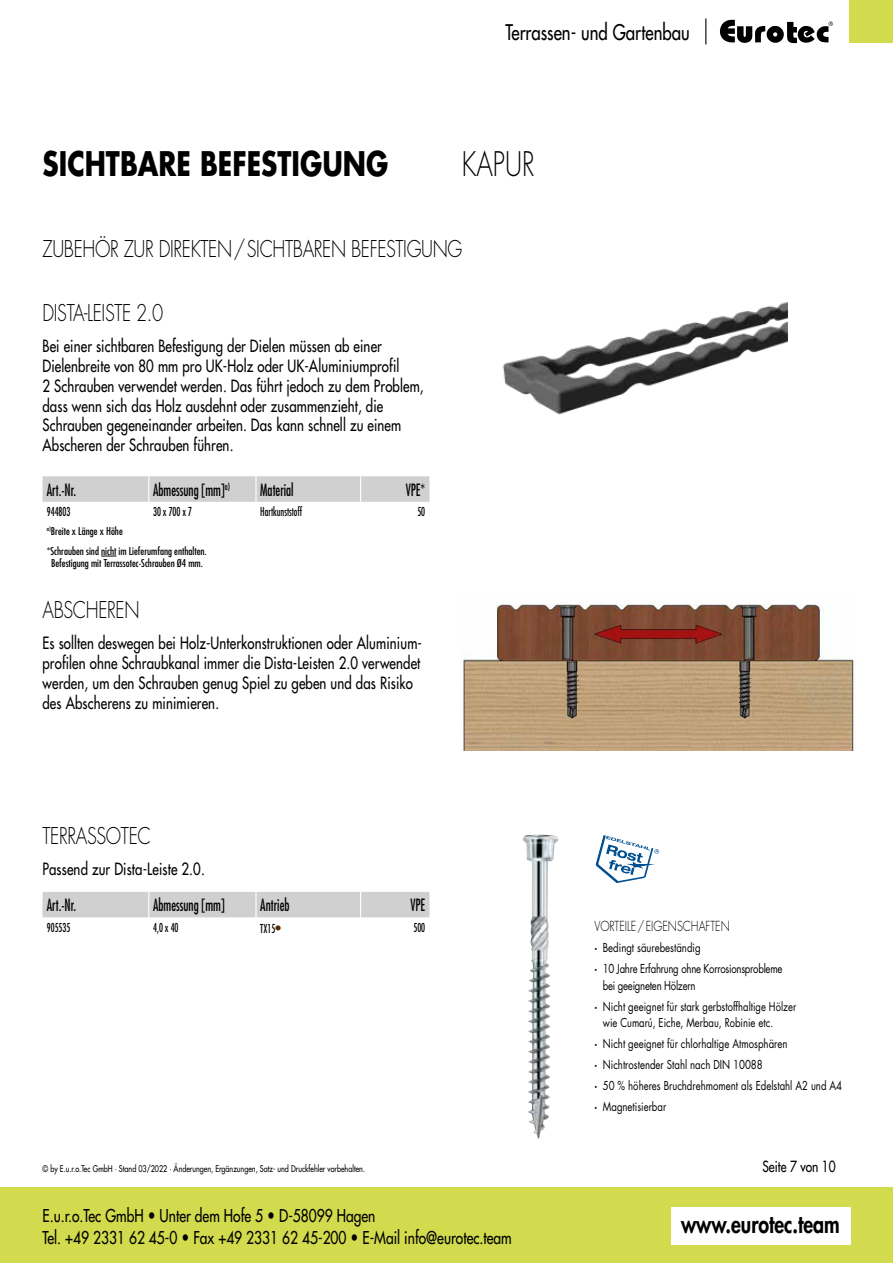
<style>
.page{position:relative;width:893px;height:1263px;background:#fff}
.page>*{position:absolute;margin:0;border:0;box-sizing:border-box;transform-origin:0 0}
.t1{font:700 33px "Futura Std";color:#000;scale:.8 1}
.t2{font:300 33px "Futura Std";color:#000;scale:.78 1}
.t3{font:800 24.3px "Futura Std";color:#000;scale:.8 1}
.t4{font:300 22.5px "Futura Std";letter-spacing:-.02em;color:#000;scale:.8 1}
.t5{font:500 21px "Futura Std";color:#000;scale:.8 1}
.t6{font:500 17.25px/22.5px "Futura Std";color:#000;scale:.8 1}
.t7{font:500 16.5px/19.8px "Futura Std";letter-spacing:.01em;color:#000;scale:.8 1}
.t8{font:condensed 16.5px "Futura Std";color:#000;scale:.8 1}
.t9{font:500 15px "Futura Std";color:#000;scale:.8 1}
.t10{font:300 13.5px "Futura Std";color:#000;scale:.8 1}
.t11{font:12px/21px "Futura Std";color:#000;scale:.79 1}
.t12{font:12px/21px "Futura Std";color:#000;scale:.8 1}
.t13{font:12px/21px "Futura Std";letter-spacing:-.025em;color:#000;scale:.8 1}
.t14{font:condensed 12px "Futura Std";color:#000;scale:.8 1}
.t15{font:condensed 10.5px/20.1px "Futura Std";color:#000}
.t16{font:500 9px "Futura Std";color:#000;scale:.8 1}
.s1{font-size:13.5px;color:#522c00}
.s2{font-weight:800}
</style>
<div class="page">
<div style="left:0;top:1187px;width:893px;height:76px;background:#d2db4d"></div>
<div style="left:671px;top:1208px;width:179px;height:37px;background:#fff"></div>
<div style="left:849px;top:0;width:44px;height:43px;background:#d2db4d"></div>
<svg style="left:720px;top:20px;width:113px;height:24px"></svg>
<svg style="left:705px;top:18px;width:1px;height:26px"></svg>
<img style="left:502px;top:301px;width:286px;height:114px">
<svg style="left:43px;top:476px;width:386px;height:26px;background:#d1d1d1"></svg>
<svg style="left:101px;top:556px;width:15px;height:1px"></svg>
<img style="left:462px;top:604px;width:392px;height:146px">
<img style="left:522px;top:835px;width:11px;height:282px">
<svg style="left:595px;top:835px;width:64px;height:48px"></svg>
<div style="left:43px;top:892px;width:386px;height:26px;background:#d0d0d0"></div>
<p class="t5" style="left:506px;top:19px;width:232px">Terrassen- und Gartenbau</p>
<h1 class="t1" style="left:43px;top:142px;width:434px">SICHTBARE BEFESTIGUNG</h1>
<h1 class="t2" style="left:462px;top:144px;width:95px">KAPUR</h1>
<h3 class="t4" style="left:43px;top:235px;width:526px">ZUBEHÖR ZUR DIREKTEN/SICHTBAREN BEFESTIGUNG</h3>
<h3 class="t4" style="left:43px;top:299px;width:153px">DISTA-LEISTE 2.0</h3>
<p class="t7" style="left:43px;top:336px;width:478px">Bei einer sichtbaren Befestigung der Dielen müssen ab einer Dielenbreite von 80 mm pro UK-Holz oder UK-Aluminiumprofil<br>2 Schrauben verwendet werden. Das führt jedoch zu dem Problem, dass wenn sich das Holz ausdehnt oder zusammenzieht, die Schrauben gegeneinander arbeiten. Das kann schnell zu einem Abscheren der Schrauben führen.</p>
<p class="t8" style="left:47px;top:480px;width:38px">Art.-Nr.</p>
<p class="t8" style="left:153px;top:480px;width:98px">Abmessung [mm]<sup>a)</sup></p>
<p class="t8" style="left:260px;top:480px;width:43px">Material</p>
<p class="t8" style="left:406px;top:480px;width:26px">VPE*</p>
<p class="t14" style="left:47px;top:505px;width:31px">944803</p>
<p class="t14" style="left:153px;top:505px;width:50px">30 x 700 x 7</p>
<p class="t14" style="left:260px;top:505px;width:54px">Hartkunststoff</p>
<p class="t14" style="left:417px;top:505px;width:11px">50</p>
<p class="t15" style="left:47px;top:521px;width:162px"><sup>a)</sup>Breite x Länge x Höhe<br>*Schrauben sind nicht im Lieferumfang enthalten.</p>
<p class="t15" style="left:51px;top:553px;width:153px">Befestigung mit Terrassotec-Schrauben Ø4 mm.</p>
<h3 class="t4" style="left:43px;top:596px;width:123px">ABSCHEREN</h3>
<p class="t7" style="left:43px;top:633px;width:476px">Es sollten deswegen bei Holz-Unterkonstruktionen oder Aluminium&shy;profilen ohne Schraubkanal immer die Dista-Leisten 2.0 verwendet werden, um den Schrauben genug Spiel zu geben und das Risiko des Abscherens zu minimieren.</p>
<h3 class="t4" style="left:43px;top:822px;width:137px">TERRASSOTEC</h3>
<p class="t7" style="left:43px;top:859px;width:204px">Passend zur Dista-Leiste 2.0.</p>
<p class="t8" style="left:47px;top:895px;width:38px">Art.-Nr.</p>
<p class="t8" style="left:153px;top:895px;width:91px">Abmessung [mm]</p>
<p class="t8" style="left:260px;top:895px;width:38px">Antrieb</p>
<p class="t8" style="left:410px;top:895px;width:20px">VPE</p>
<p class="t14" style="left:47px;top:920px;width:31px">905535</p>
<p class="t14" style="left:153px;top:920px;width:33px">4,0 x 40</p>
<p class="t14" style="left:260px;top:921px;width:27px">TX15<span class="s1">•</span></p>
<p class="t14" style="left:413px;top:920px;width:16px">500</p>
<p class="t10" style="left:594px;top:918px;width:171px">VORTEILE/EIGENSCHAFTEN</p>
<p class="t13" style="left:594px;top:937px;width:237px"><span class="s2">·</span> Bedingt säurebeständig<br><span class="s2">·</span> 10 Jahre Erfahrung ohne Korrosionsprobleme</p>
<p class="t12" style="left:594px;top:975px;width:254px;text-indent:9px">bei geeigneten Hölzern<br><span class="s2">·</span> Nicht geeignet für stark gerbstoffhaltige Hölzer</p>
<p class="t11" style="left:594px;top:1012px;width:315px;text-indent:9px">wie Cumarú, Eiche, Merbau, Robinie etc.<br><span class="s2">·</span> Nicht geeignet für chlorhaltige Atmosphären<br><span class="s2">·</span> Nichtrostender Stahl nach DIN 10088<br><span class="s2">·</span> 50 % höheres Bruchdrehmoment als Edelstahl A2 und A4 <span class="s2">·</span> Magnetisierbar</p>
<p class="t16" style="left:43px;top:1163px;width:405px">© by E.u.r.o.Tec GmbH · Stand 03/2022 · Änderungen, Ergänzungen, Satz- und Druckfehler vorbehalten.</p>
<p class="t9" style="left:762px;top:1157px;width:93px">Seite 7 von 10</p>
<p class="t6" style="left:43px;top:1204px;width:588px">E.u.r.o.Tec GmbH <span class="s2">•</span> Unter dem Hofe 5 <span class="s2">•</span> D-58099 Hagen<br>Tel. +49 2331 62 45-0 <span class="s2">•</span> Fax +49 2331 62 45-200 <span class="s2">•</span> E-Mail info@eurotec.team</p>
<h2 class="t3" style="left:681px;top:1208px;width:200px">www.eurotec.team</h2>
</div>
